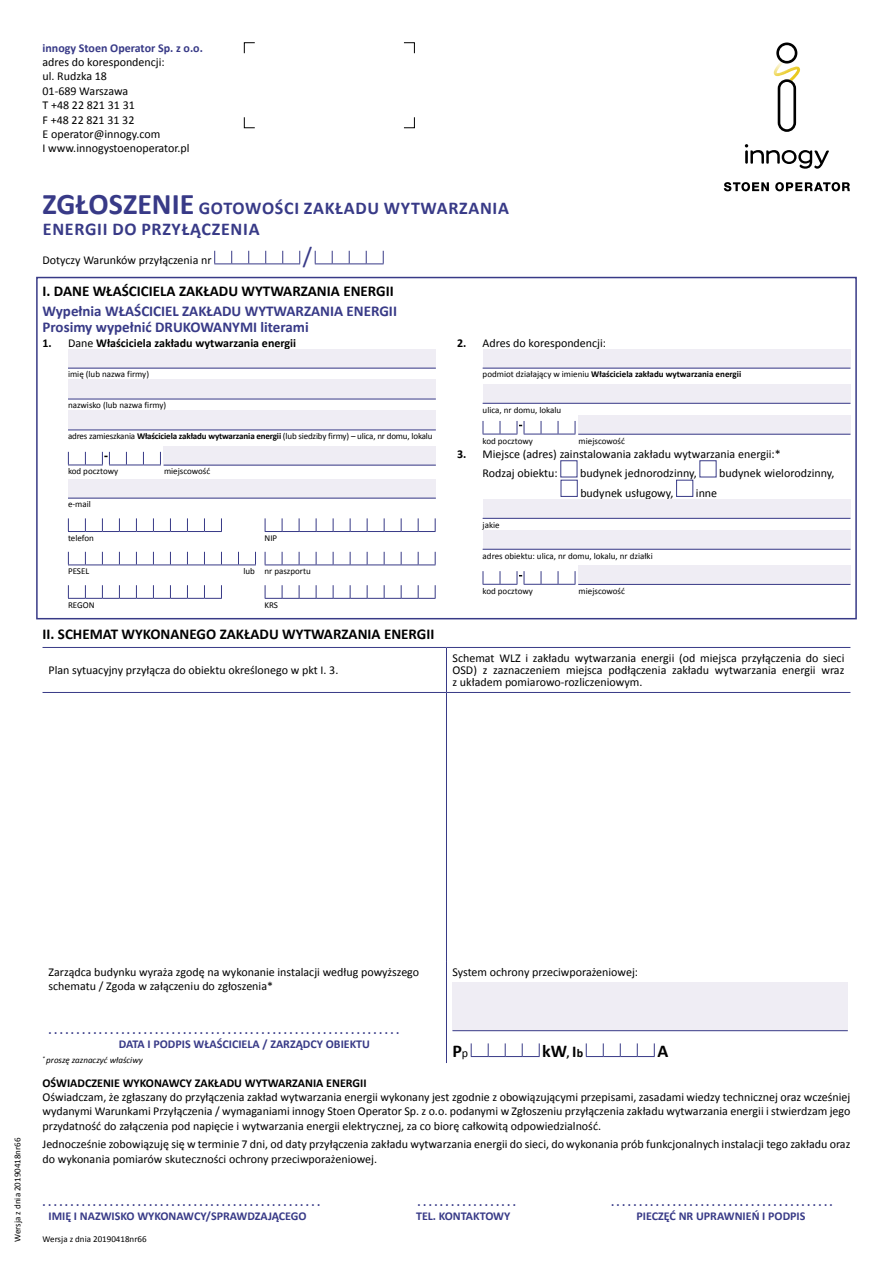
<style>
.page{position:relative;width:893px;height:1263px;background:#fff}
.page>*{position:absolute;margin:0;border:0;box-sizing:border-box;transform-origin:0 0}
.t1{font:24px "Calibri";color:#383a87}
.t2{font:700 18px/21.6px "Calibri";letter-spacing:.04em;color:#383a87}
.t3{font:700 18px "Calibri";color:#000}
.t4{font:700 15px "Calibri";color:#000}
.t5{font:700 15px "Calibri";color:#383a87}
.normalny{font:12px/14.4px "Calibri";color:#000;text-align:justify}
.t6{font:700 12px "Calibri";color:#383a87}
.t7{font:700 12px "Calibri";color:#000}
.podpis{font:9px "Calibri";color:#000}
.podpis-2{font:700 9px "Calibri";color:#000}
.t8{font:italic 9px "Calibri";color:#000}
.s1{font-size:30px}
.s2{font-weight:400}
.s3{font-weight:700}
.s4{font-weight:400;font-size:12px}
.s5{font-size:12px}
.s6{font-size:16.5px}
</style>
<div class="page">
<hr style="left:43px;top:647px;width:403px;height:1px;background:#383a87">
<hr style="left:446px;top:647px;width:404px;height:1px;background:#383a87">
<hr style="left:43px;top:692px;width:403px;height:1px;background:#383a87">
<hr style="left:446px;top:692px;width:404px;height:1px;background:#383a87">
<hr style="left:446px;top:648px;width:1px;height:44px;background:#383a87">
<hr style="left:446px;top:693px;width:1px;height:268px;background:#383a87">
<hr style="left:446px;top:961px;width:1px;height:102px;background:#383a87">
<div style="left:452px;top:983px;width:396px;height:48px;background:#efedf4"></div>
<hr style="left:452px;top:1030px;width:396px;height:1px;background:#383a87">
<svg style="left:471px;top:1043px;width:69px;height:14px"></svg>
<svg style="left:586px;top:1043px;width:69px;height:14px"></svg>
<div style="left:68px;top:349px;width:368px;height:19px;background:#efedf4"></div>
<hr style="left:68px;top:368px;width:368px;height:1px;background:#383a87">
<div style="left:68px;top:380px;width:368px;height:19px;background:#efedf4"></div>
<hr style="left:68px;top:399px;width:368px;height:1px;background:#383a87">
<div style="left:68px;top:411px;width:368px;height:19px;background:#efedf4"></div>
<hr style="left:68px;top:430px;width:368px;height:1px;background:#383a87">
<svg style="left:68px;top:452px;width:93px;height:14px"></svg>
<div style="left:164px;top:446px;width:272px;height:19px;background:#efedf4"></div>
<hr style="left:164px;top:465px;width:272px;height:1px;background:#383a87">
<div style="left:68px;top:479px;width:368px;height:19px;background:#efedf4"></div>
<hr style="left:68px;top:498px;width:368px;height:1px;background:#383a87">
<svg style="left:68px;top:518px;width:154px;height:14px"></svg>
<svg style="left:265px;top:518px;width:171px;height:14px"></svg>
<svg style="left:68px;top:552px;width:188px;height:13px"></svg>
<svg style="left:265px;top:552px;width:171px;height:13px"></svg>
<svg style="left:68px;top:585px;width:154px;height:14px"></svg>
<svg style="left:265px;top:585px;width:171px;height:14px"></svg>
<div style="left:483px;top:349px;width:367px;height:19px;background:#efedf4"></div>
<hr style="left:483px;top:368px;width:367px;height:1px;background:#383a87">
<div style="left:483px;top:384px;width:367px;height:19px;background:#efedf4"></div>
<hr style="left:483px;top:403px;width:367px;height:1px;background:#383a87">
<svg style="left:483px;top:421px;width:93px;height:14px"></svg>
<div style="left:578px;top:415px;width:272px;height:19px;background:#efedf4"></div>
<hr style="left:578px;top:434px;width:272px;height:1px;background:#383a87">
<div style="left:560px;top:460px;width:17px;height:17px;border:1px solid #383a87"></div>
<div style="left:561px;top:480px;width:17px;height:17px;border:1px solid #383a87"></div>
<div style="left:676px;top:480px;width:17px;height:17px;border:1px solid #383a87"></div>
<div style="left:483px;top:499px;width:367px;height:19px;background:#efedf4"></div>
<hr style="left:483px;top:518px;width:367px;height:1px;background:#383a87">
<div style="left:483px;top:530px;width:367px;height:19px;background:#efedf4"></div>
<hr style="left:483px;top:549px;width:367px;height:1px;background:#383a87">
<svg style="left:483px;top:571px;width:93px;height:14px"></svg>
<div style="left:578px;top:565px;width:272px;height:19px;background:#efedf4"></div>
<hr style="left:578px;top:584px;width:272px;height:1px;background:#383a87">
<div style="left:36px;top:277px;width:821px;height:342px;border:2px solid #383a87"></div>
<svg style="left:214px;top:251px;width:86px;height:13px"></svg>
<svg style="left:315px;top:251px;width:69px;height:13px"></svg>
<svg style="left:244px;top:42px;width:171px;height:86px"></svg>
<svg style="left:724px;top:182px;width:45px;height:9px"></svg>
<svg style="left:775px;top:182px;width:75px;height:9px"></svg>
<svg style="left:745px;top:144px;width:84px;height:25px"></svg>
<svg style="left:774px;top:43px;width:26px;height:89px"></svg>
<p class="t6" style="left:43px;top:40px;width:162px">innogy Stoen Operator Sp. z o.o.</p>
<p class="normalny" style="left:43px;top:55px;width:124px">adres do korespondencji:</p>
<p class="normalny" style="left:43px;top:69px;width:66px">ul. Rudzka 18</p>
<p class="normalny" style="left:43px;top:84px;width:87px">01-689 Warszawa</p>
<p class="normalny" style="left:43px;top:98px;width:94px">T +48 22 821 31 31</p>
<p class="normalny" style="left:43px;top:112px;width:93px">F +48 22 821 31 32</p>
<p class="normalny" style="left:43px;top:127px;width:119px">E operator@innogy.com</p>
<p class="normalny" style="left:43px;top:141px;width:149px">I www.innogystoenoperator.pl</p>
<p class="t2" style="left:43px;top:197px;width:468px"><span class="s1">ZGŁOSZENIE</span> GOTOWOŚCI ZAKŁADU WYTWARZANIA<br>ENERGII DO PRZYŁĄCZENIA</p>
<p class="normalny" style="left:43px;top:253px;width:171px">Dotyczy Warunków przyłączenia nr</p>
<p class="t1" style="left:303px;top:241px;width:11px">/</p>
<p class="t4" style="left:43px;top:282px;width:353px">I. DANE WŁAŚCICIELA ZAKŁADU WYTWARZANIA ENERGII</p>
<p class="t5" style="left:43px;top:301px;width:356px">Wypełnia WŁAŚCICIEL ZAKŁADU WYTWARZANIA ENERGII</p>
<p class="t5" style="left:43px;top:318px;width:268px">Prosimy wypełnić DRUKOWANYMI literami</p>
<p class="t7" style="left:43px;top:335px;width:255px">1. <span class="s2">Dane</span> Właściciela zakładu wytwarzania energii</p>
<p class="podpis" style="left:68px;top:369px;width:83px">imię (lub nazwa firmy)</p>
<p class="podpis" style="left:68px;top:400px;width:100px">nazwisko (lub nazwa firmy)</p>
<p class="podpis" style="left:68px;top:431px;width:366px">adres zamieszkania <span class="s3">Właściciela zakładu wytwarzania energii</span> (lub siedziby firmy) – ulica, nr domu, lokalu</p>
<p class="podpis" style="left:68px;top:466px;width:52px">kod pocztowy</p>
<p class="podpis" style="left:164px;top:466px;width:48px">miejscowość</p>
<p class="podpis" style="left:68px;top:499px;width:24px">e-mail</p>
<p class="podpis" style="left:68px;top:532px;width:27px">telefon</p>
<p class="podpis" style="left:265px;top:532px;width:14px">NIP</p>
<p class="podpis" style="left:68px;top:566px;width:23px">PESEL</p>
<p class="podpis" style="left:244px;top:566px;width:69px">lub nr paszportu</p>
<p class="podpis" style="left:68px;top:599px;width:28px">REGON</p>
<p class="podpis" style="left:265px;top:599px;width:15px">KRS</p>
<p class="t4" style="left:43px;top:624px;width:393px">II. SCHEMAT WYKONANEGO ZAKŁADU WYTWARZANIA ENERGII</p>
<p class="normalny" style="left:49px;top:663px;width:291px">Plan sytuacyjny przyłącza do obiektu określonego w pkt I. 3.</p>
<p class="normalny" style="left:457px;top:335px;width:150px"><span class="s3">2.</span> Adres do korespondencji:</p>
<p class="podpis-2" style="left:483px;top:369px;width:260px"><span class="s2">podmiot działający w imieniu</span> Właściciela zakładu wytwarzania energii</p>
<p class="podpis" style="left:483px;top:404px;width:80px">ulica, nr domu, lokalu</p>
<p class="podpis" style="left:483px;top:435px;width:52px">kod pocztowy</p>
<p class="podpis" style="left:579px;top:435px;width:48px">miejscowość</p>
<p class="normalny" style="left:457px;top:447px;width:325px"><span class="s3">3.</span> Miejsce (adres) zainstalowania zakładu wytwarzania energii:*</p>
<p class="normalny" style="left:483px;top:466px;width:77px">Rodzaj obiektu:</p>
<p class="normalny" style="left:580px;top:466px;width:118px">budynek jednorodzinny,</p>
<p class="normalny" style="left:719px;top:466px;width:117px">budynek wielorodzinny,</p>
<p class="normalny" style="left:580px;top:486px;width:95px">budynek usługowy,</p>
<p class="normalny" style="left:696px;top:486px;width:23px">inne</p>
<p class="podpis" style="left:483px;top:519px;width:19px">jakie</p>
<p class="podpis" style="left:483px;top:550px;width:172px">adres obiektu: ulica, nr domu, lokalu, nr działki</p>
<p class="podpis" style="left:483px;top:585px;width:52px">kod pocztowy</p>
<p class="podpis" style="left:579px;top:585px;width:48px">miejscowość</p>
<p class="normalny" style="left:452px;top:652px;width:393px;line-height:12px">Schemat WLZ i zakładu wytwarzania energii (od miejsca przyłączenia do sieci OSD) z zaznaczeniem miejsca podłączenia zakładu wytwarzania energii wraz z układem pomiarowo-rozliczeniowym.</p>
<p class="podpis" style="left:12px;top:1242px;width:106px;rotate:-90deg">Wersja z dnia 20190418nr66</p>
<p class="normalny" style="left:49px;top:965px;width:372px">Zarządca budynku wyraża zgodę na wykonanie instalacji według powyższego schematu / Zgoda w załączeniu do zgłoszenia*</p>
<p class="t6" style="left:49px;top:1022px;width:352px">...............................................................</p>
<p class="t6" style="left:119px;top:1036px;width:253px">DATA I PODPIS WŁAŚCICIELA / ZARZĄDCY OBIEKTU</p>
<p class="t8" style="left:43px;top:1054px;width:102px"><sup>*</sup> proszę zaznaczyć właściwy</p>
<p class="normalny" style="left:452px;top:965px;width:187px">System ochrony przeciwporażeniowej:</p>
<p class="t3" style="left:452px;top:1039px;width:17px">P<span class="s4">p</span></p>
<p class="t3" style="left:542px;top:1039px;width:42px">kW<span class="s5">,</span> <span class="s6">I</span><span class="s5">b</span></p>
<p class="t3" style="left:657px;top:1039px;width:12px">A</p>
<p class="t7" style="left:43px;top:1075px;width:326px">OŚWIADCZENIE WYKONAWCY ZAKŁADU WYTWARZANIA ENERGII</p>
<p class="normalny" style="left:43px;top:1090px;width:809px">Oświadczam, że zgłaszany do przyłączenia zakład wytwarzania energii wykonany jest zgodnie z obowiązującymi przepisami, zasadami wiedzy technicznej oraz wcześniej wydanymi Warunkami Przyłączenia / wymaganiami innogy Stoen Operator Sp. z o.o. podanymi w Zgłoszeniu przyłączenia zakładu wytwarzania energii i stwierdzam jego przydatność do załączenia pod napięcie i wytwarzania energii elektrycznej, za co biorę całkowitą odpowiedzialność.</p>
<p class="normalny" style="left:43px;top:1137px;width:809px">Jednocześnie zobowiązuję się w terminie 7 dni, od daty przyłączenia zakładu wytwarzania energii do sieci, do wykonania prób funkcjonalnych instalacji tego zakładu oraz do wykonania pomiarów skuteczności ochrony przeciwporażeniowej.</p>
<p class="t6" style="left:43px;top:1194px;width:279px">..................................................</p>
<p class="t6" style="left:418px;top:1194px;width:100px">..................</p>
<p class="t6" style="left:611px;top:1194px;width:223px">........................................</p>
<p class="t6" style="left:49px;top:1209px;width:260px">IMIĘ I NAZWISKO WYKONAWCY/SPRAWDZAJĄCEGO</p>
<p class="t6" style="left:416px;top:1209px;width:96px">TEL. KONTAKTOWY</p>
<p class="t6" style="left:637px;top:1209px;width:170px">PIECZĘĆ NR UPRAWNIEŃ I PODPIS</p>
<p class="podpis" style="left:43px;top:1233px;width:106px">Wersja z dnia 20190418nr66</p>
</div>
